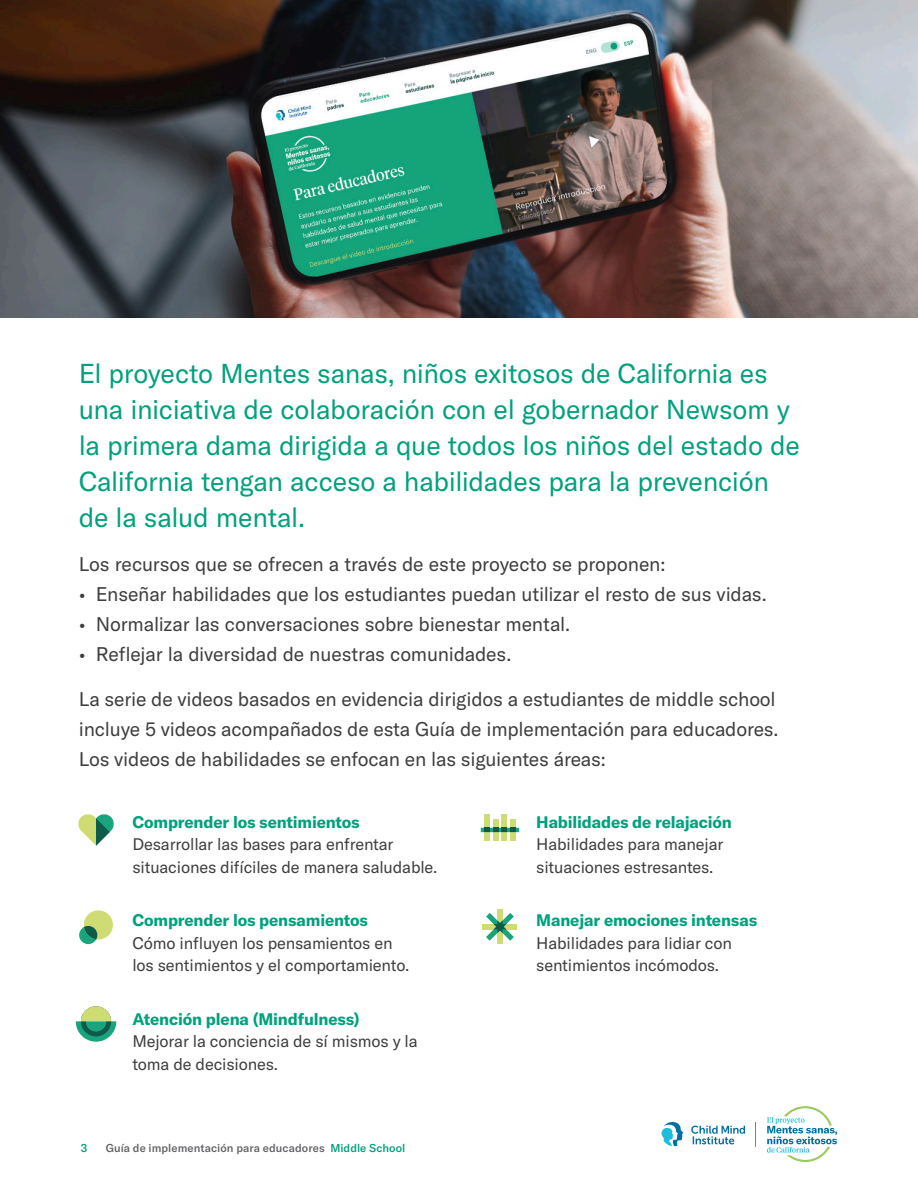
<style>
.page{position:relative;width:918px;height:1188px;background:#fff}
.page>*{position:absolute;margin:0;border:0;box-sizing:border-box;transform-origin:0 0}
.New_Header{font:27px/36px "GT America";letter-spacing:-.01em;color:#00a17d}
.New_Header-2{font:19.5px "GT America";letter-spacing:-.01em;color:#3e3e3f}
.New_Intro_End{font:19.5px/30px "GT America";letter-spacing:-.01em;color:#3e3e3f}
.New_Intro_End-2{font:16.5px/22.5px "GT America";letter-spacing:-.01em;color:#3e3e3f}
.t1{font:500 11.25px "GT America";letter-spacing:.005em;color:#636366}
.t2{font:500 11.25px "GT America";color:#00a17d}
.s1{font-weight:700;color:#00a17d}
.s2{color:#00a17d}
</style>
<div class="page">
<svg style="left:691px;top:1126px;width:54px;height:18px"></svg>
<svg style="left:661px;top:1122px;width:23px;height:24px"></svg>
<svg style="left:767px;top:1106px;width:70px;height:56px"></svg>
<svg style="left:78px;top:814px;width:36px;height:32px"></svg>
<div style="left:502px;top:814px;width:5px;height:27px;background:#cfdc74"></div>
<div style="left:484px;top:814px;width:5px;height:27px;background:#cfdc74"></div>
<div style="left:511px;top:819px;width:5px;height:22px;background:#cfdc74"></div>
<div style="left:493px;top:819px;width:5px;height:22px;background:#cfdc74"></div>
<svg style="left:481px;top:828px;width:38px;height:4px"></svg>
<div style="left:79px;top:926px;width:18px;height:18px;background:#18a57e;border-radius:50%"></div>
<div style="left:84px;top:910px;width:29px;height:29px;background:#cfdc74;border-radius:50%"></div>
<svg style="left:84px;top:926px;width:13px;height:13px"></svg>
<div style="left:497px;top:910px;width:6px;height:34px;background:#cfdc74"></div>
<div style="left:483px;top:924px;width:34px;height:5px;background:#cfdc74"></div>
<svg style="left:486px;top:913px;width:28px;height:28px"></svg>
<svg style="left:76px;top:1006px;width:40px;height:36px"></svg>
<img style="left:0;top:0;width:918px;height:318px">
<p class="New_Header" style="left:79px;top:355px;width:723px">El proyecto Mentes sanas, niños exitosos de California es una iniciativa de colaboración con el gobernador Newsom y la primera dama dirigida a que todos los niños del estado de California tengan acceso a habilidades para la prevención de la salud mental.</p>
<p class="New_Header-2" style="left:79px;top:553px;width:588px">Los recursos que se ofrecen a través de este proyecto se proponen:</p>
<p class="New_Header-2" style="left:79px;top:583px;width:689px">• Enseñar habilidades que los estudiantes puedan utilizar el resto de sus vidas.</p>
<p class="New_Header-2" style="left:79px;top:613px;width:493px">• Normalizar las conversaciones sobre bienestar mental.</p>
<p class="New_Header-2" style="left:79px;top:643px;width:434px">• Reflejar la diversidad de nuestras comunidades.</p>
<p class="New_Intro_End" style="left:79px;top:684px;width:701px">La serie de videos basados en evidencia dirigidos a estudiantes de middle school incluye 5 videos acompañados de esta Guía de implementación para educadores.<br>Los videos de habilidades se enfocan en las siguientes áreas:</p>
<p class="New_Intro_End-2" style="left:132px;top:811px;width:306px"><span class="s1">Comprender los sentimientos<br></span>Desarrollar las bases para enfrentar situaciones difíciles de manera saludable.</p>
<p class="New_Intro_End-2" style="left:132px;top:909px;width:279px"><span class="s1">Comprender los pensamientos<br></span>Cómo influyen los pensamientos en los sentimientos y el comportamiento.</p>
<p class="New_Intro_End-2" style="left:132px;top:1008px;width:287px"><span class="s1">Atención plena (Mindfulness)<br></span>Mejorar la conciencia de sí mismos y la toma de decisiones.</p>
<p class="t2" style="left:81px;top:1141px;width:8px">3</p>
<p class="t1" style="left:106px;top:1141px;width:301px">Guía de implementación para educadores <span class="s2">Middle School</span></p>
<p class="New_Intro_End-2" style="left:536px;top:811px;width:197px"><span class="s1">Habilidades de relajación<br></span>Habilidades para manejar situaciones estresantes.</p>
<p class="New_Intro_End-2" style="left:536px;top:909px;width:222px"><span class="s1">Manejar emociones intensas<br></span>Habilidades para lidiar con sentimientos incómodos.</p>
</div>
